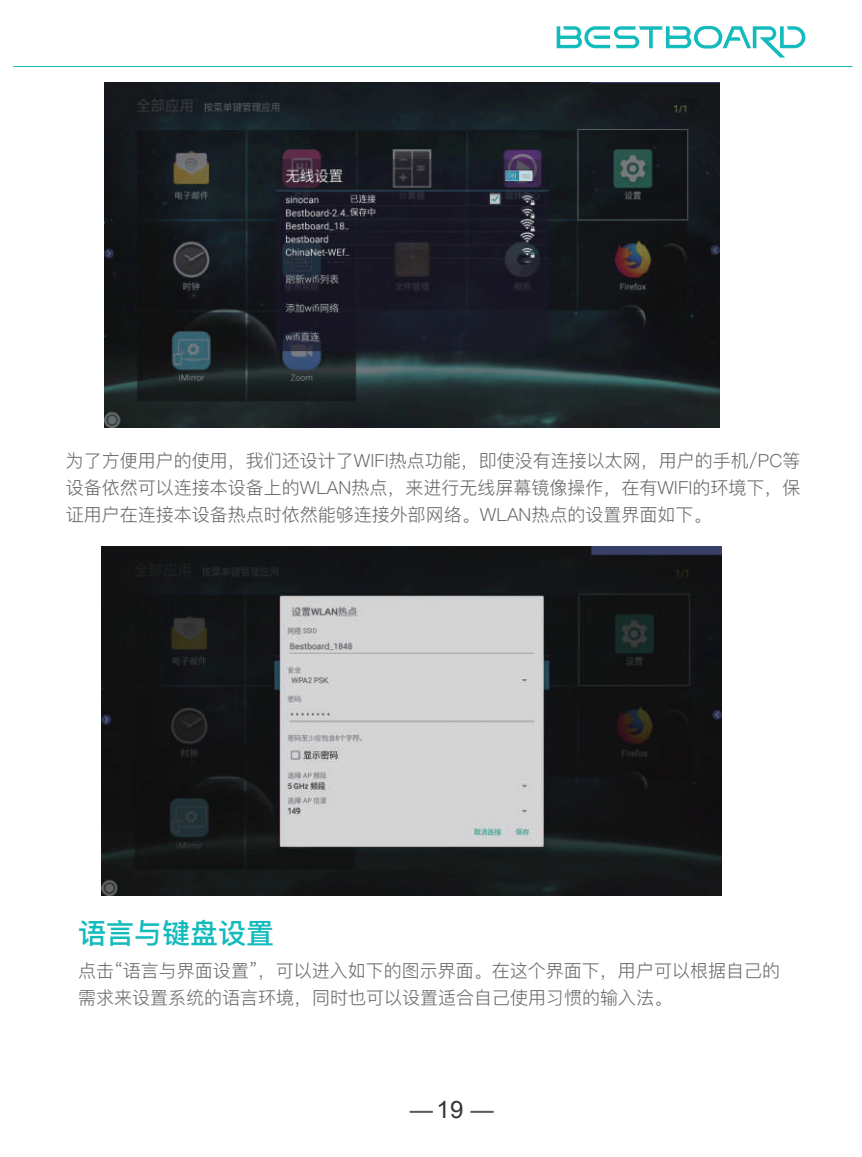
<style>
.page{position:relative;width:862px;height:1157px;background:#fff}
.page>*{position:absolute;margin:0;border:0;box-sizing:border-box;transform-origin:0 0}
.t1{font:28px "Ping Fang SC Bold";color:#14bbbd}
.t2{font:24px "Arial";color:#333334}
.t3{font:18px/27.2px "Ping Fang SC Regular";color:#67696b;text-align:justify}
</style>
<div class="page">
<svg style="left:556px;top:26px;width:249px;height:32px"></svg>
<hr style="left:13px;top:66px;width:839px;height:1px;background:#14bbbd">
<hr style="left:410px;top:1110px;width:23px;height:2px;background:#57585a">
<hr style="left:470px;top:1110px;width:24px;height:2px;background:#57585a">
<img style="left:105px;top:82px;width:614px;height:346px">
<img style="left:102px;top:547px;width:619px;height:348px">
<p class="t3" style="left:66px;top:447px;width:736px">为了方便用户的使用，我们还设计了WIFI热点功能，即使没有连接以太网，用户的手机/PC等设备依然可以连接本设备上的WLAN热点，来进行无线屏幕镜像操作，在有WIFI的环境下，保证用户在连接本设备热点时依然能够连接外部网络。WLAN热点的设置界面如下。</p>
<h1 class="t1" style="left:78px;top:916px;width:198px">语言与键盘设置</h1>
<p class="t3" style="left:78px;top:957px;width:703px">点击“语言与界面设置”，可以进入如下的图示界面。在这个界面下，用户可以根据自己的需求来设置系统的语言环境，同时也可以设置适合自己使用习惯的输入法。</p>
<h2 class="t2" style="left:437px;top:1094px;width:28px">19</h2>
</div>
